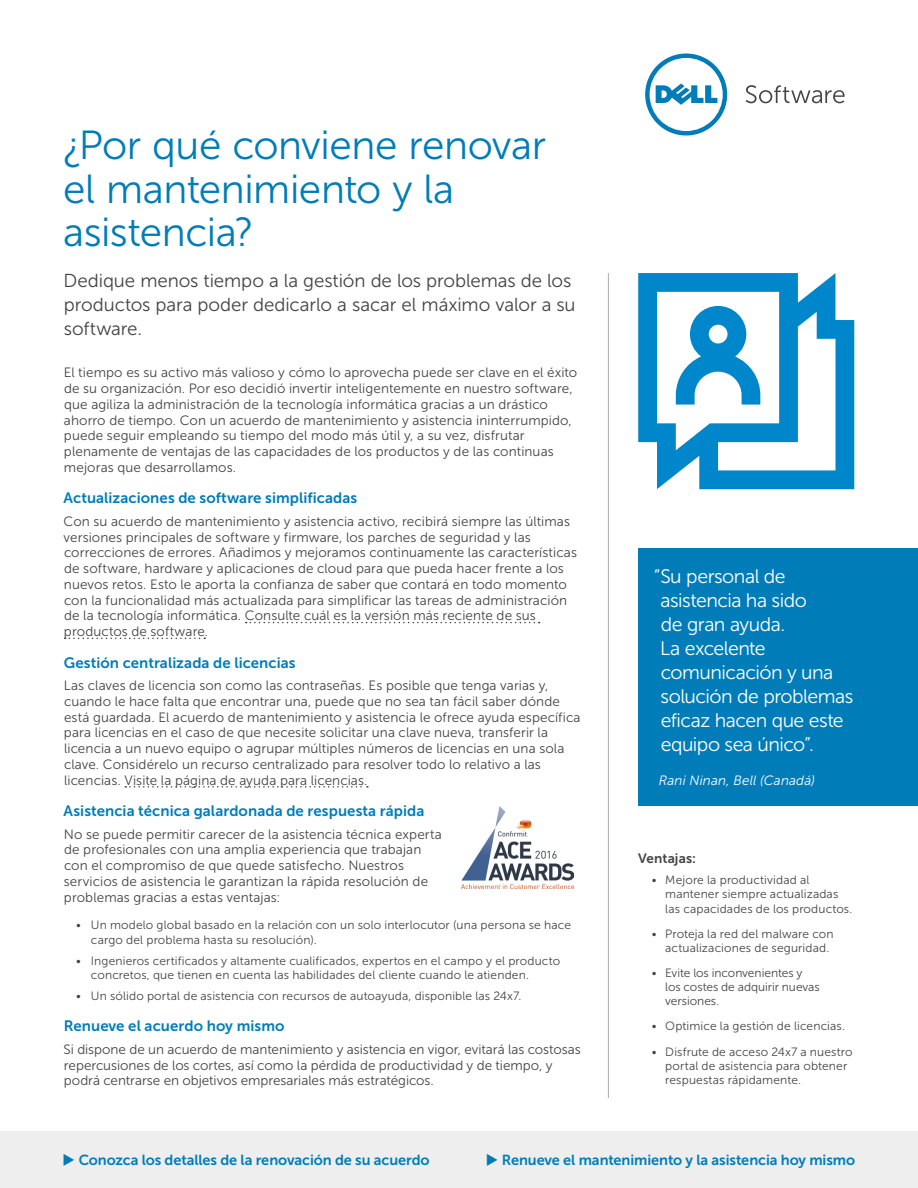
<style>
.page{position:relative;width:918px;height:1188px;background:#fff}
.page>*{position:absolute;margin:0;border:0;box-sizing:border-box;transform-origin:0 0}
._01_Headline_27{font:40.5px/43.5px "Museo Sans For Dell 300";letter-spacing:-.01em;color:#007db8}
._14_Callout_Box_Medi{font:19.5px/24px "Museo Sans For Dell 300";letter-spacing:-.025em;color:#fff}
._22_Lead-in_Paragrap{font:18.75px/24px "Museo Sans For Dell 300";letter-spacing:-.005em;color:#444}
._05_Section_Heading{font:15px "Museo Sans For Dell 700";letter-spacing:.005em;color:#007db8}
._23_Large_CTA{font:14.55px "Museo Sans For Dell 700";letter-spacing:-.005em;color:#007db8}
.t1{font:13.5px/15.8px "Museo Sans For Dell 300";letter-spacing:.005em;color:#444}
._17_Callout_Box_Byli{font:italic 13.5px "Museo Sans For Dell 300";letter-spacing:.005em;color:#fff}
._06_Section_Heading{font:13.5px "Museo Sans For Dell 700";letter-spacing:.01em;color:#444}
.t2{font:12px/14.2px "Museo Sans For Dell 300";letter-spacing:.01em;color:#444}
</style>
<div class="page">
<svg style="left:645px;top:53px;width:82px;height:83px"></svg>
<svg style="left:746px;top:85px;width:99px;height:18px"></svg>
<div style="left:0;top:1131px;width:918px;height:57px;background:#eee"></div>
<svg style="left:246px;top:622px;width:294px;height:1px"></svg>
<svg style="left:65px;top:638px;width:140px;height:1px"></svg>
<svg style="left:125px;top:786px;width:243px;height:2px"></svg>
<hr style="left:608px;top:273px;width:1px;height:825px;background:#aaa">
<svg style="left:638px;top:273px;width:216px;height:216px"></svg>
<svg style="left:676px;top:306px;width:84px;height:99px"></svg>
<img style="left:462px;top:806px;width:112px;height:82px">
<div style="left:638px;top:548px;width:280px;height:258px;background:#007db8"></div>
<p class="_01_Headline_27" style="left:63px;top:124px;width:485px">¿Por qué conviene renovar el mantenimiento y la asistencia?</p>
<p class="_22_Lead-in_Paragrap" style="left:64px;top:269px;width:514px">Dedique menos tiempo a la gestión de los problemas de los productos para poder dedicarlo a sacar el máximo valor a su software.</p>
<p class="t1" style="left:64px;top:365px;width:515px">El tiempo es su activo más valioso y cómo lo aprovecha puede ser clave en el éxito de su organización. Por eso decidió invertir inteligentemente en nuestro software, que agiliza la administración de la tecnología informática gracias a un drástico ahorro de tiempo. Con un acuerdo de mantenimiento y asistencia ininterrumpido, puede seguir empleando su tiempo del modo más útil y, a su vez, disfrutar plenamente de ventajas de las capacidades de los productos y de las continuas mejoras que desarrollamos.</p>
<p class="_05_Section_Heading" style="left:64px;top:490px;width:295px">Actualizaciones de software simplificadas</p>
<p class="t1" style="left:64px;top:513px;width:515px">Con su acuerdo de mantenimiento y asistencia activo, recibirá siempre las últimas versiones principales de software y firmware, los parches de seguridad y las correcciones de errores. Añadimos y mejoramos continuamente las características de software, hardware y aplicaciones de cloud para que pueda hacer frente a los nuevos retos. Esto le aporta la confianza de saber que contará en todo momento con la funcionalidad más actualizada para simplificar las tareas de administración de la tecnología informática. Consulte cuál es la versión más reciente de sus productos de software.</p>
<p class="_05_Section_Heading" style="left:64px;top:654px;width:233px">Gestión centralizada de licencias</p>
<p class="t1" style="left:64px;top:678px;width:518px">Las claves de licencia son como las contraseñas. Es posible que tenga varias y, cuando le hace falta que encontrar una, puede que no sea tan fácil saber dónde está guardada. El acuerdo de mantenimiento y asistencia le ofrece ayuda específica para licencias en el caso de que necesite solicitar una clave nueva, transferir la licencia a un nuevo equipo o agrupar múltiples números de licencias en una sola clave. Considérelo un recurso centralizado para resolver todo lo relativo a las licencias. Visite la página de ayuda para licencias.</p>
<p class="_05_Section_Heading" style="left:64px;top:803px;width:362px">Asistencia técnica galardonada de respuesta rápida</p>
<p class="t1" style="left:64px;top:826px;width:380px">No se puede permitir carecer de la asistencia técnica experta de profesionales con una amplia experiencia que trabajan con el compromiso de que quede satisfecho. Nuestros servicios de asistencia le garantizan la rápida resolución de problemas gracias a estas ventajas:</p>
<p class="t2" style="left:91px;top:918px;width:482px;text-indent:-15px">• Un modelo global basado en la relación con un solo interlocutor (una persona se hace cargo del problema hasta su resolución).</p>
<p class="t2" style="left:91px;top:953px;width:471px;text-indent:-15px">• Ingenieros certificados y altamente cualificados, expertos en el campo y el producto concretos, que tienen en cuenta las habilidades del cliente cuando le atienden.</p>
<p class="t2" style="left:76px;top:989px;width:447px">• Un sólido portal de asistencia con recursos de autoayuda, disponible las 24x7.</p>
<p class="_05_Section_Heading" style="left:64px;top:1018px;width:222px">Renueve el acuerdo hoy mismo</p>
<p class="t1" style="left:64px;top:1041px;width:519px">Si dispone de un acuerdo de mantenimiento y asistencia en vigor, evitará las costosas repercusiones de los cortes, así como la pérdida de productividad y de tiempo, y podrá centrarse en objetivos empresariales más estratégicos.</p>
<p class="_14_Callout_Box_Medi" style="left:660px;top:565px;width:195px;text-indent:-6px">“Su personal de asistencia ha sido<br>de gran ayuda.<br>La excelente comunicación y una solución de problemas eficaz hacen que este equipo sea único”.</p>
<p class="_17_Callout_Box_Byli" style="left:659px;top:773px;width:158px">Rani Ninan, Bell (Canadá)</p>
<p class="_06_Section_Heading" style="left:638px;top:851px;width:59px">Ventajas:</p>
<p class="t2" style="left:665px;top:873px;width:189px;text-indent:-14px">• Mejore la productividad al mantener siempre actualizadas las capacidades de los productos.</p>
<p class="t2" style="left:665px;top:926px;width:170px;text-indent:-14px">• Proteja la red del malware con actualizaciones de seguridad.</p>
<p class="t2" style="left:665px;top:966px;width:156px;text-indent:-14px">• Evite los inconvenientes y los costes de adquirir nuevas versiones.</p>
<p class="t2" style="left:652px;top:1019px;width:195px">• Optimice la gestión de licencias.</p>
<p class="t2" style="left:665px;top:1044px;width:189px;text-indent:-14px">• Disfrute de acceso 24x7 a nuestro portal de asistencia para obtener respuestas rápidamente.</p>
<p class="_23_Large_CTA" style="left:63px;top:1152px;width:369px">◆ Conozca los detalles de la renovación de su acuerdo</p>
<p class="_23_Large_CTA" style="left:486px;top:1152px;width:371px">◆ Renueve el mantenimiento y la asistencia hoy mismo</p>
</div>
